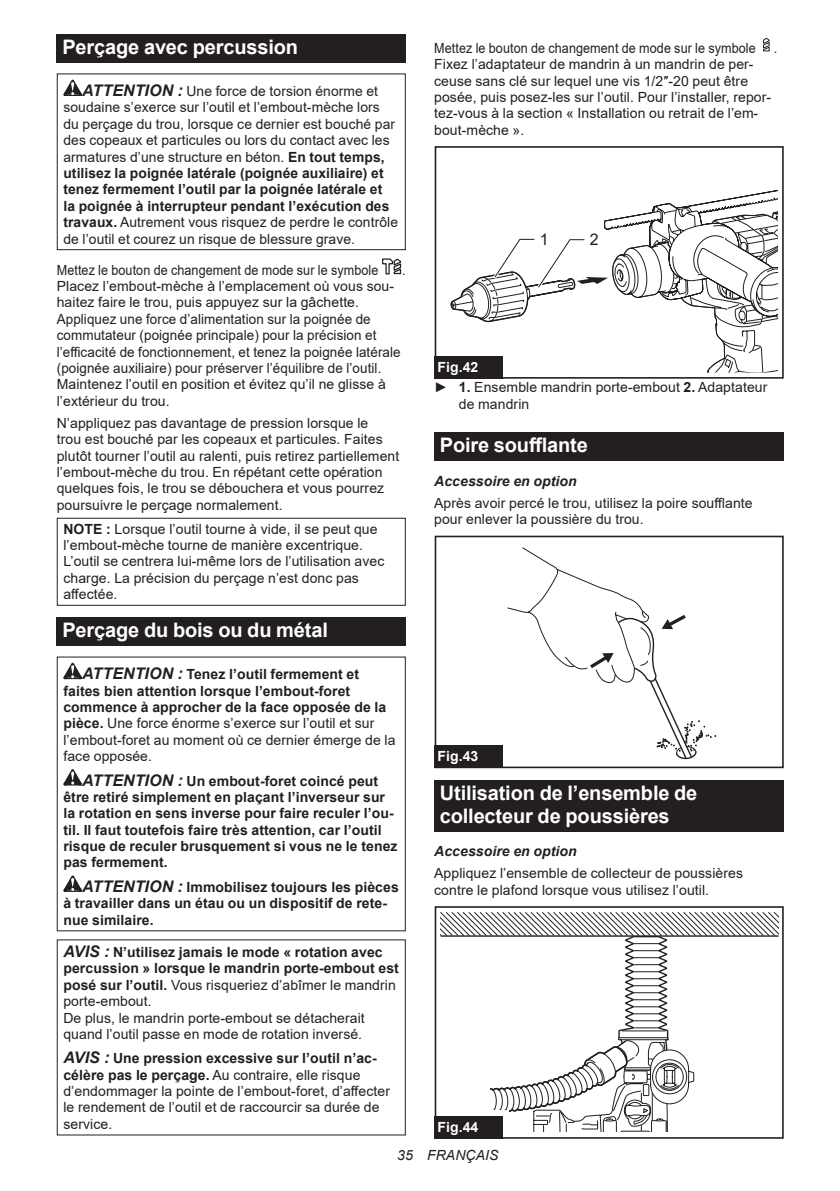
<style>
.page{position:relative;width:840px;height:1191px;background:#fff}
.page>*{position:absolute;margin:0;border:0;box-sizing:border-box;transform-origin:0 0}
.t1{font:700 20px/23.4px "Arial";letter-spacing:-.01em;color:#fff}
.t2{font:16px "Arial";color:#231f20}
.t3{font:14px/16.4px "Arial";letter-spacing:.005em;color:#231f20}
.t4{font:700 14px/16.4px "Arial";letter-spacing:.005em;color:#231f20}
.t5{font:14px "Arial";letter-spacing:.005em;color:#231f20;scale:.9 1}
.t6{font:italic 700 14px "Arial";letter-spacing:.005em;color:#231f20}
.t7{font:700 14px "Arial";letter-spacing:.005em;color:#fff}
.t8{font:italic 14px "Arial";letter-spacing:.005em;color:#231f20}
.s1{font-weight:700;font-style:italic;font-size:16px}
.s2{font-weight:700}
.s3{font-style:italic;font-size:16px}
.s4{font-weight:400}
.s5{font-weight:700;color:#fff}
</style>
<div class="page">
<div style="left:57px;top:34px;width:348px;height:29px;background:#231f20"></div>
<svg style="left:63px;top:80px;width:19px;height:16px"></svg>
<div style="left:57px;top:73px;width:348px;height:177px;border:1px solid #231f20"></div>
<svg style="left:382px;top:258px;width:20px;height:17px"></svg>
<div style="left:57px;top:518px;width:348px;height:88px;border:1px solid #231f20"></div>
<div style="left:57px;top:617px;width:348px;height:28px;background:#231f20"></div>
<svg style="left:63px;top:663px;width:19px;height:16px"></svg>
<svg style="left:63px;top:769px;width:19px;height:16px"></svg>
<svg style="left:63px;top:875px;width:19px;height:17px"></svg>
<svg style="left:763px;top:37px;width:6px;height:15px"></svg>
<div style="left:434px;top:146px;width:349px;height:233px;border:2px solid #231f20"></div>
<svg style="left:450px;top:190px;width:327px;height:182px"></svg>
<div style="left:434px;top:356px;width:68px;height:23px;background:#231f20"></div>
<div style="left:434px;top:432px;width:348px;height:29px;background:#231f20"></div>
<svg style="left:507px;top:547px;width:209px;height:213px"></svg>
<div style="left:434px;top:740px;width:74px;height:28px;background:#fff"></div>
<div style="left:434px;top:535px;width:349px;height:233px;border:2px solid #231f20"></div>
<div style="left:434px;top:745px;width:68px;height:23px;background:#231f20"></div>
<div style="left:434px;top:779px;width:348px;height:52px;background:#231f20"></div>
<svg style="left:440px;top:912px;width:337px;height:219px"></svg>
<div style="left:434px;top:1110px;width:74px;height:28px;background:#fff"></div>
<div style="left:434px;top:906px;width:349px;height:232px;border:2px solid #231f20"></div>
<div style="left:434px;top:1116px;width:68px;height:22px;background:#231f20"></div>
<h1 class="t1" style="left:62px;top:36px;width:237px">Perçage avec percussion</h1>
<p class="t3" style="left:63px;top:83px;width:336px;text-indent:19px"><span class="s1">ATTENTION :</span> Une force de torsion énorme et soudaine s’exerce sur l’outil et l’embout-mèche lors du perçage du trou, lorsque ce dernier est bouché par des copeaux et particules ou lors du contact avec les armatures d’une structure en béton. <span class="s2">En tout temps, utilisez la poignée latérale (poignée auxiliaire) et tenez fermement l’outil par la poignée latérale et<br>la poignée à interrupteur pendant l’exécution des travaux.</span> Autrement vous risquez de perdre le contrôle de l’outil et courez un risque de blessure grave.</p>
<p class="t5" style="left:57px;top:260px;width:359px">Mettez le bouton de changement de mode sur le symbole</p>
<p class="t5" style="left:402px;top:260px;width:5px">.</p>
<p class="t3" style="left:57px;top:278px;width:345px">Placez l’embout-mèche à l’emplacement où vous sou&shy;haitez faire le trou, puis appuyez sur la gâchette.<br>Appliquez une force d’alimentation sur la poignée de commutateur (poignée principale) pour la précision et l’efficacité de fonctionnement, et tenez la poignée latérale (poignée auxiliaire) pour préserver l’équilibre de l’outil.<br>Maintenez l’outil en position et évitez qu’il ne glisse à l’extérieur du trou.</p>
<p class="t3" style="left:57px;top:414px;width:344px">N’appliquez pas davantage de pression lorsque le<br>trou est bouché par les copeaux et particules. Faites plutôt tourner l’outil au ralenti, puis retirez partiellement l’embout-mèche du trou. En répétant cette opération quelques fois, le trou se débouchera et vous pourrez poursuivre le perçage normalement.</p>
<p class="t3" style="left:63px;top:520px;width:322px"><span class="s2">NOTE :</span> Lorsque l’outil tourne à vide, il se peut que l’embout-mèche tourne de manière excentrique.<br>L’outil se centrera lui-même lors de l’utilisation avec charge. La précision du perçage n’est donc pas affectée.</p>
<h1 class="t1" style="left:62px;top:618px;width:267px">Perçage du bois ou du métal</h1>
<p class="t4" style="left:63px;top:666px;width:333px;text-indent:19px"><span class="s3">ATTENTION :</span> Tenez l’outil fermement et faites bien attention lorsque l’embout-foret commence à approcher de la face opposée de la pièce. <span class="s4">Une force énorme s’exerce sur l’outil et sur l’embout-foret au moment où ce dernier émerge de la face opposée.</span></p>
<p class="t4" style="left:63px;top:772px;width:335px;text-indent:19px"><span class="s3">ATTENTION :</span> Un embout-foret coincé peut être retiré simplement en plaçant l’inverseur sur la rotation en sens inverse pour faire reculer l’ou&shy;til. Il faut toutefois faire très attention, car l’outil risque de reculer brusquement si vous ne le tenez pas fermement.</p>
<p class="t4" style="left:63px;top:879px;width:337px;text-indent:19px"><span class="s3">ATTENTION :</span> Immobilisez toujours les pièces à travailler dans un étau ou un dispositif de rete&shy;nue similaire.</p>
<p class="t3" style="left:63px;top:943px;width:337px"><span class="s1">AVIS :</span> <span class="s2">N’utilisez jamais le mode « rotation avec percussion » lorsque le mandrin porte-embout est posé sur l’outil.</span> Vous risqueriez d’abîmer le mandrin porte-embout.<br>De plus, le mandrin porte-embout se détacherait quand l’outil passe en mode de rotation inversé.</p>
<p class="t3" style="left:63px;top:1050px;width:328px"><span class="s1">AVIS :</span> <span class="s2">Une pression excessive sur l’outil n’ac&shy;célère pas le perçage.</span> Au contraire, elle risque d’endommager la pointe de l’embout-foret, d’affecter le rendement de l’outil et de raccourcir sa durée de service.</p>
<p class="t5" style="left:434px;top:38px;width:359px">Mettez le bouton de changement de mode sur le symbole</p>
<p class="t5" style="left:773px;top:38px;width:5px">.</p>
<p class="t3" style="left:434px;top:56px;width:338px">Fixez l’adaptateur de mandrin à un mandrin de per&shy;ceuse sans clé sur lequel une vis 1/2″-20 peut être posée, puis posez-les sur l’outil. Pour l’installer, repor&shy;tez-vous à la section « Installation ou retrait de l’em&shy;bout-mèche ».</p>
<p class="t2" style="left:539px;top:228px;width:10px">1</p>
<p class="t2" style="left:589px;top:228px;width:10px">2</p>
<p class="t3" style="left:434px;top:357px;width:334px;line-height:20.2px"><span class="s5">Fig.42<br></span>► <span class="s2">1.</span> Ensemble mandrin porte-embout <span class="s2">2.</span> Adaptateur</p>
<p class="t3" style="left:458px;top:395px;width:72px">de mandrin</p>
<h1 class="t1" style="left:439px;top:434px;width:149px">Poire soufflante</h1>
<p class="t6" style="left:434px;top:471px;width:144px">Accessoire en option</p>
<p class="t3" style="left:434px;top:494px;width:320px">Après avoir percé le trou, utilisez la poire soufflante pour enlever la poussière du trou.</p>
<p class="t7" style="left:437px;top:746px;width:42px">Fig.43</p>
<h1 class="t1" style="left:439px;top:781px;width:259px">Utilisation de l’ensemble de collecteur de poussières</h1>
<p class="t6" style="left:434px;top:842px;width:144px">Accessoire en option</p>
<p class="t3" style="left:434px;top:865px;width:310px">Appliquez l’ensemble de collecteur de poussières contre le plafond lorsque vous utilisez l’outil.</p>
<p class="t7" style="left:437px;top:1117px;width:42px">Fig.44</p>
<p class="t8" style="left:397px;top:1146px;width:103px">35 FRANÇAIS</p>
</div>
